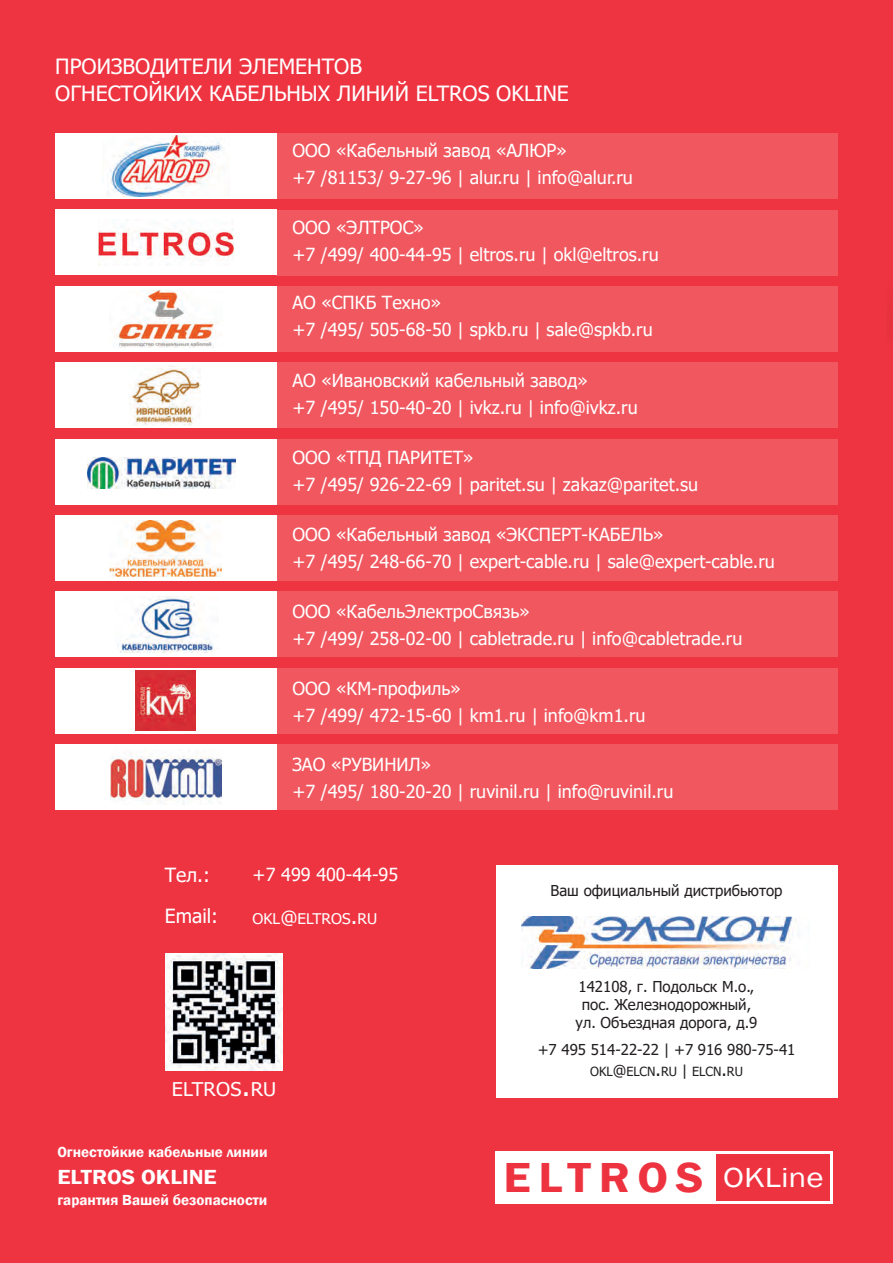
<style>
.page{position:relative;width:893px;height:1263px;background:#ee3341}
.page>*{position:absolute;margin:0;border:0;box-sizing:border-box;transform-origin:0 0}
.Список{font:600 43.2px "Franklin Gothic";letter-spacing:.16em;color:#ee3340;scale:1.11 1}
.Список-2{font:28.35px "Franklin Gothic";color:#fff;scale:1.17 1}
.t1{font:21px "Tahoma";color:#fff}
.t2{font:600 21px "Franklin Gothic";color:#fff;scale:1.1 1}
.t3{font:19.5px "Tahoma";color:#fff}
.t4{font:18.9px "Tahoma";letter-spacing:.015em;color:#fff;scale:1.05 1}
.t5{font:18px/27px "Tahoma";color:#fff}
.t6{font:15px "Tahoma";color:#231f20}
.t7{font:600 15px "Franklin Gothic";color:#fff}
.t8{font:14.7px "Tahoma";color:#fff;scale:1.05 1}
.t9{font:12.6px "Tahoma";color:#231f20}
.s1{font-size:18px}
.s2{font-size:21px}
.s3{font-size:27px}
.s4{font-size:15px}
</style>
<div class="page">
<img style="left:166px;top:954px;width:116px;height:116px">
<div style="left:496px;top:865px;width:342px;height:233px;background:#fff"></div>
<img style="left:521px;top:916px;width:275px;height:52px">
<div style="left:276px;top:133px;width:562px;height:66px;background:#f0575f"></div>
<div style="left:276px;top:286px;width:562px;height:66px;background:#f0575f"></div>
<div style="left:276px;top:362px;width:562px;height:66px;background:#f0575f"></div>
<div style="left:495px;top:1151px;width:338px;height:52px;background:#fff"></div>
<div style="left:716px;top:1154px;width:114px;height:47px;background:#ee3340"></div>
<div style="left:276px;top:210px;width:562px;height:65px;background:#f0575f"></div>
<div style="left:276px;top:439px;width:562px;height:66px;background:#f0575f"></div>
<div style="left:276px;top:515px;width:562px;height:66px;background:#f0575f"></div>
<div style="left:276px;top:591px;width:562px;height:66px;background:#f0575f"></div>
<div style="left:276px;top:668px;width:562px;height:66px;background:#f0575f"></div>
<div style="left:276px;top:744px;width:562px;height:66px;background:#f0575f"></div>
<div style="left:55px;top:133px;width:221px;height:66px;background:#fff"></div>
<div style="left:55px;top:286px;width:221px;height:66px;background:#fff"></div>
<div style="left:55px;top:209px;width:221px;height:65px;background:#fff"></div>
<div style="left:55px;top:362px;width:221px;height:66px;background:#fff"></div>
<div style="left:55px;top:439px;width:221px;height:66px;background:#fff"></div>
<div style="left:55px;top:515px;width:221px;height:66px;background:#fff"></div>
<div style="left:55px;top:591px;width:221px;height:66px;background:#fff"></div>
<div style="left:55px;top:668px;width:221px;height:66px;background:#fff"></div>
<div style="left:55px;top:744px;width:221px;height:66px;background:#fff"></div>
<img style="left:110px;top:752px;width:111px;height:53px">
<img style="left:110px;top:520px;width:112px;height:56px">
<img style="left:113px;top:291px;width:110px;height:56px">
<img style="left:87px;top:457px;width:149px;height:31px">
<img style="left:117px;top:596px;width:102px;height:57px">
<img style="left:129px;top:365px;width:72px;height:60px">
<img style="left:102px;top:135px;width:121px;height:62px">
<img style="left:98px;top:226px;width:136px;height:40px">
<img style="left:136px;top:671px;width:60px;height:59px">
<p class="t1" style="left:55px;top:52px;width:308px">ПРОИЗВОДИТЕЛИ ЭЛЕМЕНТОВ</p>
<p class="t1" style="left:55px;top:79px;width:515px">ОГНЕСТОЙКИХ КАБЕЛЬНЫХ ЛИНИЙ ELTROS OKLINE</p>
<p class="t5" style="left:292px;top:138px;width:342px">ООО «Кабельный завод «АЛЮР»<br>+7 /81153/ 9-27-96 | alur.ru | info@alur.ru</p>
<p class="t5" style="left:292px;top:215px;width:133px">ООО «ЭЛТРОС»</p>
<p class="t5" style="left:292px;top:242px;width:368px">+7 /499/ 400-44-95 | eltros.ru | okl@eltros.ru</p>
<p class="t5" style="left:292px;top:290px;width:150px">АО «СПКБ Техно»</p>
<p class="t5" style="left:292px;top:317px;width:362px">+7 /495/ 505-68-50 | spkb.ru | sale@spkb.ru</p>
<p class="t5" style="left:292px;top:368px;width:297px">АО «Ивановский кабельный завод»</p>
<p class="t5" style="left:292px;top:395px;width:347px">+7 /495/ 150-40-20 | ivkz.ru | info@ivkz.ru</p>
<p class="t5" style="left:292px;top:445px;width:183px">ООО «ТПД ПАРИТЕТ»</p>
<p class="t5" style="left:292px;top:472px;width:407px">+7 /495/ 926-22-69 | paritet.su | zakaz@paritet.su</p>
<p class="t5" style="left:292px;top:522px;width:373px">ООО «Кабельный завод «ЭКСПЕРТ-КАБЕЛЬ»</p>
<p class="t5" style="left:292px;top:549px;width:484px">+7 /495/ 248-66-70 | expert-cable.ru | sale@expert-cable.ru</p>
<p class="t5" style="left:292px;top:599px;width:239px">ООО «КабельЭлектроСвязь»</p>
<p class="t5" style="left:292px;top:626px;width:452px">+7 /499/ 258-02-00 | cabletrade.ru | info@cabletrade.ru</p>
<p class="t5" style="left:292px;top:675px;width:170px">ООО «КМ-профиль»</p>
<p class="t5" style="left:292px;top:702px;width:355px">+7 /499/ 472-15-60 | km1.ru | info@km1.ru</p>
<p class="t5" style="left:292px;top:752px;width:140px">ЗАО «РУВИНИЛ»</p>
<p class="t5" style="left:292px;top:779px;width:383px">+7 /495/ 180-20-20 | ruvinil.ru | info@ruvinil.ru</p>
<p class="t3" style="left:165px;top:862px;width:47px">Тел.:</p>
<p class="t5" style="left:253px;top:862px;width:147px">+7 499 400-44-95</p>
<p class="t3" style="left:165px;top:903px;width:55px">Email:</p>
<p class="t8" style="left:253px;top:909px;width:120px">OKL<span class="s1">@</span>ELTROS<span class="s2">.</span>RU</p>
<p class="t4" style="left:172px;top:1076px;width:101px">ELTROS<span class="s3">.</span>RU</p>
<p class="t7" style="left:57px;top:1142px;width:212px">Огнестойкие кабельные линии</p>
<p class="t2" style="left:57px;top:1164px;width:146px">ELTROS OKLINE</p>
<p class="t7" style="left:57px;top:1190px;width:211px">гарантия Вашей безопасности</p>
<p class="t6" style="left:551px;top:880px;width:233px">Ваш официальный дистрибьютор</p>
<p class="t6" style="left:579px;top:976px;width:177px">142108, г. Подольск М.о.,</p>
<p class="t6" style="left:582px;top:994px;width:171px">пос. Железнодорожный,</p>
<p class="t6" style="left:576px;top:1012px;width:183px">ул. Объездная дорога, д.9</p>
<p class="t6" style="left:538px;top:1039px;width:259px">+7 495 514-22-22 | +7 916 980-75-41</p>
<p class="t9" style="left:590px;top:1063px;width:154px">OKL<span class="s4">@</span>ELCN<span class="s1">.</span>RU <span class="s4">|</span> ELCN<span class="s1">.</span>RU</p>
<p class="Список" style="left:503px;top:1151px;width:182px">ELTROS</p>
<p class="Список-2" style="left:723px;top:1160px;width:87px">OKLine</p>
</div>
